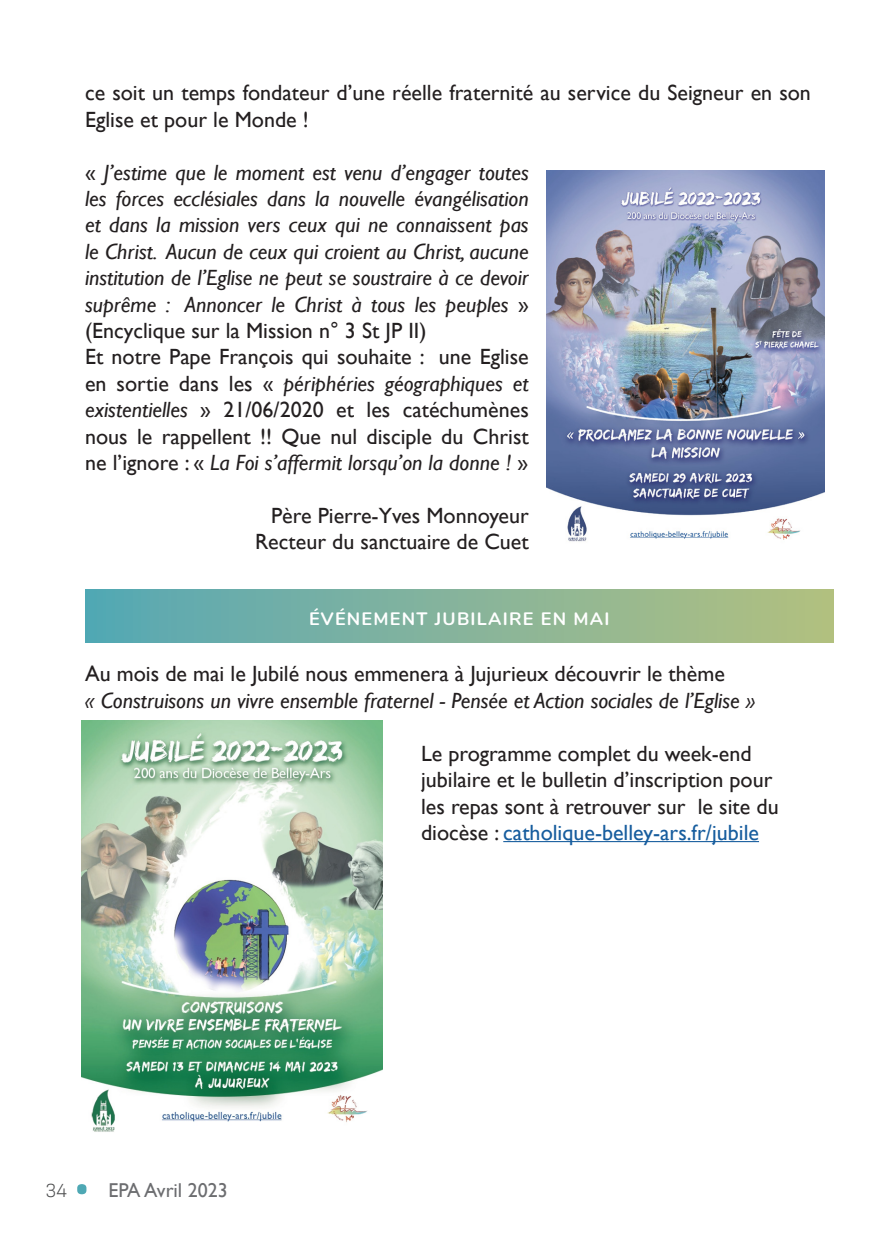
<style>
.page{position:relative;width:896px;height:1248px;background:#fff}
.page>*{position:absolute;margin:0;border:0;box-sizing:border-box;transform-origin:0 0}
.t1{font:italic 22px/26.4px "Gill Sans";color:#231f20}
.t2{font:22px/26.4px "Gill Sans";color:#231f20}
.t3{font:20px "Gill Sans";color:#6c6d70}
.t4{font:700 18px "Nunito";letter-spacing:.07em;color:#fff}
.s1{font-style:normal}
.s2{color:#175d9e}
.s3{font-family:"Sofia Sans";font-weight:300;color:#4b4c4d}
.s4{font-family:"Sofia Sans";font-weight:300;font-size:72px;color:#4ea8b4}
</style>
<div class="page">
<hr style="left:503px;top:841px;width:256px;height:1px;background:#175d9e">
<div style="left:85px;top:589px;width:748px;height:53px;background:linear-gradient(to right,#56a8b5,#b3c080)"></div>
<img style="left:81px;top:720px;width:301px;height:412px">
<img style="left:546px;top:170px;width:279px;height:372px">
<p class="t2" style="left:85px;top:80px;width:727px">ce soit un temps fondateur d’une réelle fraternité au service du Seigneur en son<br>Eglise et pour le Monde !</p>
<p class="t1" style="left:85px;top:159px;width:445px"><span class="s1">«</span> J’estime que le moment est venu d’engager toutes les forces ecclésiales dans la nouvelle évangélisation et dans la mission vers ceux qui ne connaissent pas le Christ. Aucun de ceux qui croient au Christ, aucune institution de l’Eglise ne peut se soustraire à ce devoir suprême : Annoncer le Christ à tous les peuples <span class="s1">» (Encyclique sur la Mission n° 3 St JP II)<br>Et notre Pape François qui souhaite : une Eglise en sortie dans les «</span> périphéries géographiques et existentielles <span class="s1">» 21/06/2020 et les catéchumènes nous le rappellent !! Que nul disciple du Christ ne l’ignore : «</span> La Foi s’affermit lorsqu’on la donne ! <span class="s1">»</span></p>
<p class="t2" style="left:255px;top:502px;width:275px;text-align:right">Père Pierre-Yves Monnoyeur<br>Recteur du sanctuaire de Cuet</p>
<p class="t4" style="left:309px;top:605px;width:302px">ÉVÉNEMENT JUBILAIRE EN MAI</p>
<p class="t2" style="left:85px;top:661px;width:641px">Au mois de mai le Jubilé nous emmenera à Jujurieux découvrir le thème</p>
<p class="t1" style="left:85px;top:687px;width:672px">« Construisons un vivre ensemble fraternel - Pensée et Action sociales de l’Eglise »</p>
<p class="t2" style="left:421px;top:740px;width:359px">Le programme complet du week-end jubilaire et le bulletin d’inscription pour les repas sont à retrouver sur le site du diocèse : <span class="s2">catholique-belley-ars.fr/jubile</span></p>
<p class="t3" style="left:45px;top:1177px;width:184px"><span class="s3">34</span> <span class="s4">•</span> EPA Avril 2023</p>
</div>
